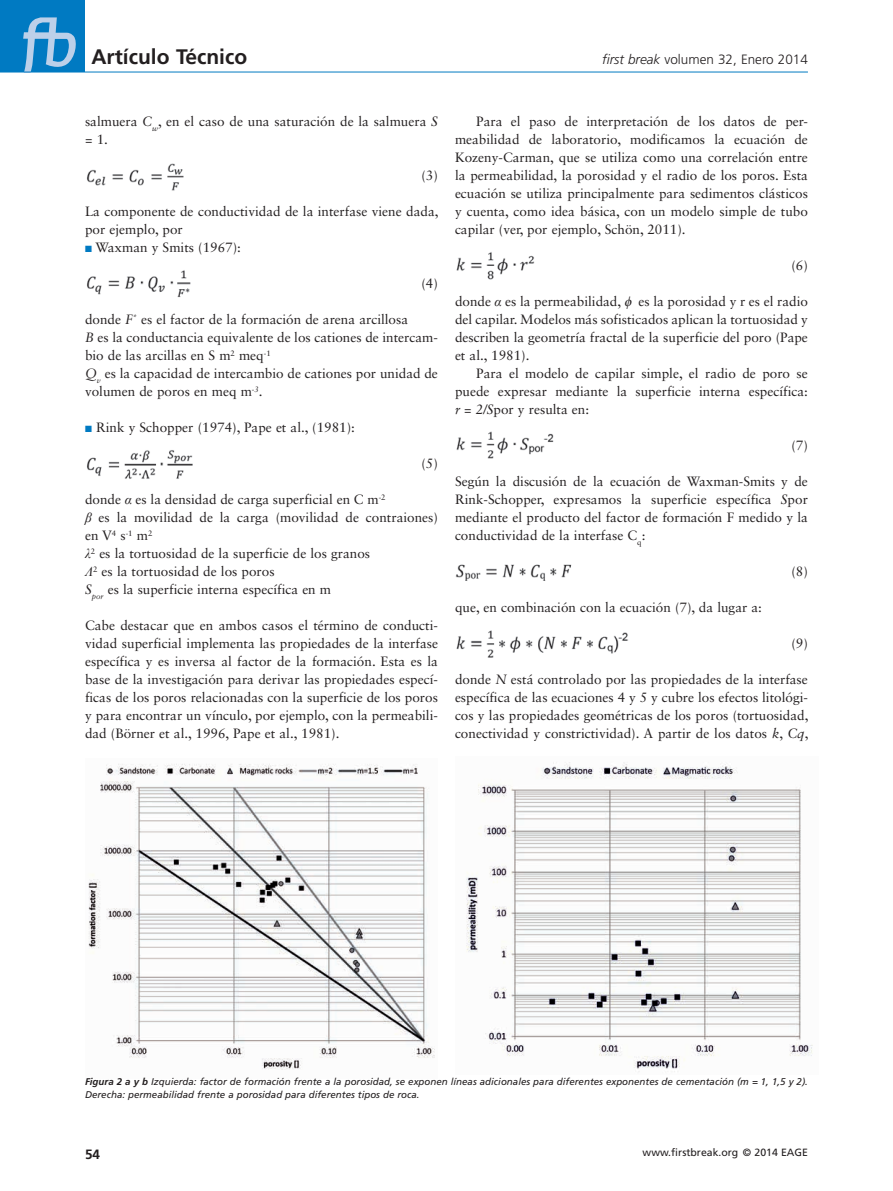
<style>
.page{position:relative;width:893px;height:1191px;background:#fff}
.page>*{position:absolute;margin:0;border:0;box-sizing:border-box;transform-origin:0 0}
.t1{font:700 21px "Frutiger LT Std";color:#231f20}
._04-Brood_zonder_ins{font:13.5px/18px "Sabon LT Std";color:#231f20}
._04-Brood{font:13.5px/18px "Sabon LT Std";color:#231f20;text-align:justify}
._04-Brood_inspring{font:13.5px "Sabon LT Std";color:#231f20}
.t2{font:300 13.5px "Frutiger LT Std";color:#231f20}
.t3{font:700 13.5px "Frutiger LT Std";color:#231f20}
.t4{font:10.5px "Frutiger LT Std";color:#231f20}
._05-Caption_cursief{font:italic 9.75px/13.5px "Frutiger LT Std";color:#231f20}
.s1{font-style:italic}
.s2{color:#007ac2}
.s3{font-family:"Times New Roman";font-style:italic}
.s4{font-weight:700}
</style>
<div class="page">
<div style="left:0;top:0;width:85px;height:72px;background:#007ac2"></div>
<svg style="left:23px;top:17px;width:53px;height:55px"></svg>
<hr style="left:0;top:72px;width:808px;height:1px;background:#007ac2">
<img style="left:456px;top:252px;width:79px;height:28px">
<img style="left:456px;top:431px;width:98px;height:28px">
<img style="left:455px;top:564px;width:117px;height:17px">
<img style="left:456px;top:630px;width:172px;height:27px">
<img style="left:87px;top:163px;width:97px;height:28px">
<img style="left:87px;top:270px;width:104px;height:27px">
<img style="left:87px;top:450px;width:106px;height:29px">
<img style="left:88px;top:764px;width:347px;height:306px">
<img style="left:466px;top:762px;width:347px;height:310px">
<h1 class="t1" style="left:91px;top:45px;width:157px">Artículo Técnico</h1>
<p class="t2" style="left:602px;top:52px;width:207px"><span class="s1">first break</span> volumen 32, Enero 2014</p>
<p class="_04-Brood_zonder_ins" style="left:85px;top:112px;width:354px">salmuera <span class="s1">C</span><sub>w</sub>, en el caso de una saturación de la salmuera <span class="s1">S </span>= 1.</p>
<p class="_04-Brood_zonder_ins" style="left:421px;top:166px;width:18px">(3)</p>
<p class="_04-Brood_zonder_ins" style="left:85px;top:202px;width:355px">La componente de conductividad de la interfase viene dada, por ejemplo, por</p>
<p class="_04-Brood_zonder_ins" style="left:85px;top:238px;width:157px"><span class="s2">■</span> Waxman y Smits (1967):</p>
<p class="_04-Brood_inspring" style="left:421px;top:275px;width:18px">(4)</p>
<p class="_04-Brood_zonder_ins" style="left:85px;top:310px;width:325px">donde <span class="s1">F</span><sup>*</sup> es el factor de la formación de arena arcillosa</p>
<p class="_04-Brood_zonder_ins" style="left:85px;top:328px;width:354px"><span class="s1">B</span> es la conductancia equivalente de los cationes de intercam&shy;bio de las arcillas en S m<sup>2</sup> meq<sup>-1</sup></p>
<p class="_04-Brood_zonder_ins" style="left:85px;top:364px;width:354px"><span class="s1">Q</span><sub>v</sub> es la capacidad de intercambio de cationes por unidad de volumen de poros en meq m<sup>-3</sup>.</p>
<p class="_04-Brood_zonder_ins" style="left:85px;top:418px;width:271px"><span class="s2">■</span> Rink y Schopper (1974), Pape et al., (1981):</p>
<p class="_04-Brood_inspring" style="left:421px;top:455px;width:18px">(5)</p>
<p class="_04-Brood_inspring" style="left:85px;top:491px;width:302px">donde <span class="s3">α</span> es la densidad de carga superficial en C m<sup>-2</sup></p>
<p class="_04-Brood_zonder_ins" style="left:85px;top:508px;width:354px"><span class="s3">β</span> es la movilidad de la carga (movilidad de contraiones) en V<sup>4</sup> s<sup>-1</sup> m<sup>2</sup></p>
<p class="_04-Brood_zonder_ins" style="left:85px;top:544px;width:287px"><span class="s3">λ</span><sup>2</sup> es la tortuosidad de la superficie de los granos</p>
<p class="_04-Brood_zonder_ins" style="left:85px;top:562px;width:191px"><span class="s3">Λ</span><sup>2</sup> es la tortuosidad de los poros</p>
<p class="_04-Brood_zonder_ins" style="left:85px;top:580px;width:248px"><span class="s1">S</span><sub>por</sub> es la superficie interna específica en m</p>
<p class="_04-Brood_zonder_ins" style="left:85px;top:616px;width:354px;text-align:justify">Cabe destacar que en ambos casos el término de conducti&shy;vidad superficial implementa las propiedades de la interfase específica y es inversa al factor de la formación. Esta es la base de la investigación para derivar las propiedades especí&shy;ficas de los poros relacionadas con la superficie de los poros y para encontrar un vínculo, por ejemplo, con la permeabili&shy;dad (Börner et al., 1996, Pape et al., 1981).</p>
<p class="_04-Brood" style="left:455px;top:112px;width:354px;text-indent:21px">Para el paso de interpretación de los datos de per&shy;meabilidad de laboratorio, modificamos la ecuación de Kozeny-Carman, que se utiliza como una correlación entre la permeabilidad, la porosidad y el radio de los poros. Esta ecuación se utiliza principalmente para sedimentos clásticos y cuenta, como idea básica, con un modelo simple de tubo capilar (ver, por ejemplo, Schön, 2011).</p>
<p class="_04-Brood_zonder_ins" style="left:791px;top:256px;width:18px">(6)</p>
<p class="_04-Brood_zonder_ins" style="left:455px;top:292px;width:354px;text-align:justify">donde <span class="s3">α</span> es la permeabilidad, <span class="s3">ϕ</span> es la porosidad y r es el radio del capilar. Modelos más sofisticados aplican la tortuosidad y describen la geometría fractal de la superficie del poro (Pape et al., 1981).</p>
<p class="_04-Brood" style="left:455px;top:364px;width:354px;text-indent:21px">Para el modelo de capilar simple, el radio de poro se puede expresar mediante la superficie interna específica: <span class="s1">r = 2/S</span>por y resulta en:</p>
<p class="_04-Brood_zonder_ins" style="left:791px;top:436px;width:18px">(7)</p>
<p class="_04-Brood_zonder_ins" style="left:455px;top:472px;width:354px;text-align:justify">Según la discusión de la ecuación de Waxman-Smits y de Rink-Schopper, expresamos la superficie específica <span class="s1">S</span>por mediante el producto del factor de formación F medido y la conductividad de la interfase C<sub>q</sub>:</p>
<p class="_04-Brood_zonder_ins" style="left:791px;top:562px;width:18px">(8)</p>
<p class="_04-Brood_zonder_ins" style="left:455px;top:598px;width:308px">que, en combinación con la ecuación (7), da lugar a:</p>
<p class="_04-Brood_zonder_ins" style="left:791px;top:634px;width:18px">(9)</p>
<p class="_04-Brood_zonder_ins" style="left:455px;top:670px;width:355px;text-align:justify">donde <span class="s1">N</span> está controlado por las propiedades de la interfase específica de las ecuaciones 4 y 5 y cubre los efectos litológi&shy;cos y las propiedades geométricas de los poros (tortuosidad, conectividad y constrictividad). A partir de los datos <span class="s1">k</span>, <span class="s1">Cq</span>,</p>
<p class="_05-Caption_cursief" style="left:85px;top:1074px;width:724px"><span class="s4">Figura 2 a y b</span> Izquierda: factor de formación frente a la porosidad, se exponen líneas adicionales para diferentes exponentes de cementación (m = 1, 1,5 y 2).<br>Derecha: permeabilidad frente a porosidad para diferentes tipos de roca.</p>
<p class="t3" style="left:85px;top:1146px;width:17px">54</p>
<p class="t4" style="left:643px;top:1146px;width:167px">www.firstbreak.org © 2014 EAGE</p>
</div>
